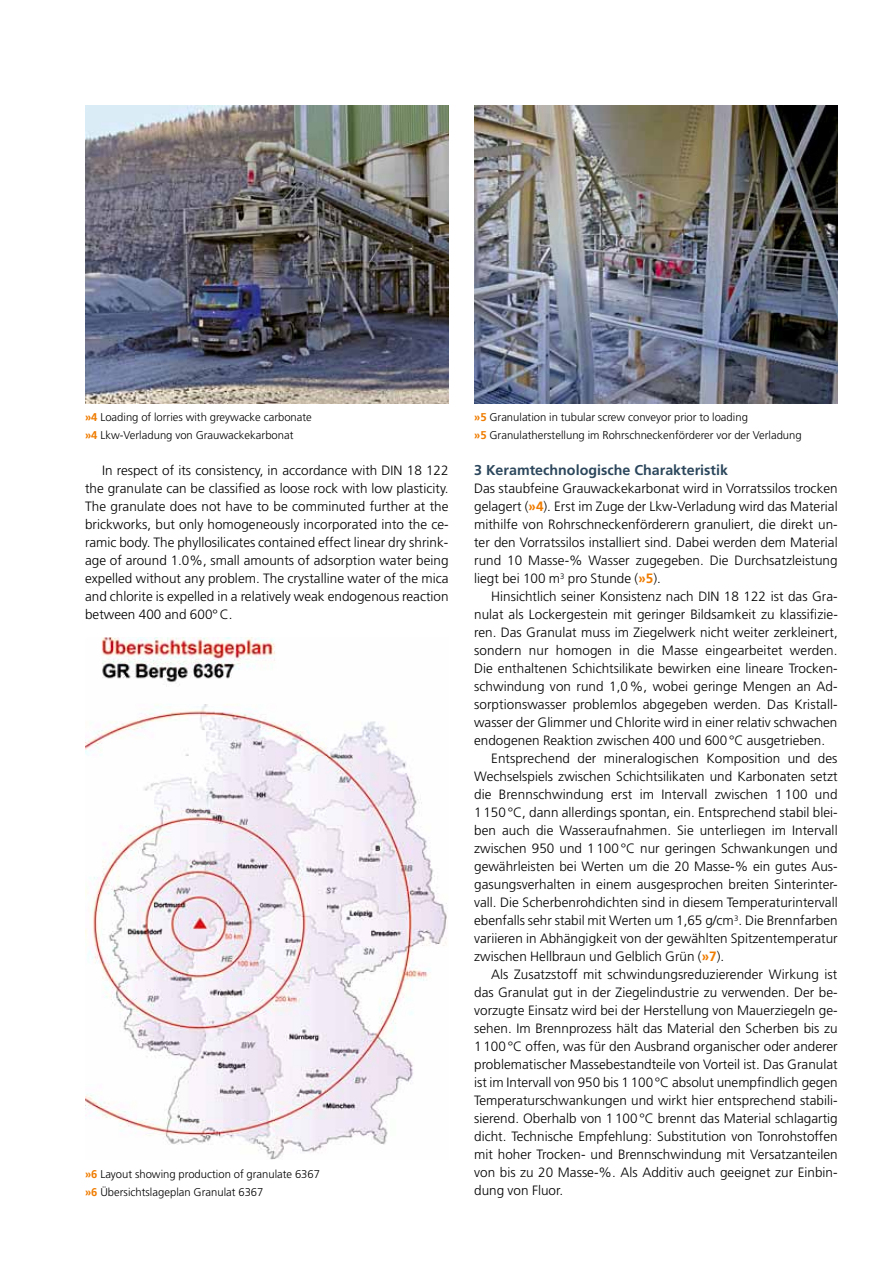
<style>
.page{position:relative;width:893px;height:1263px;background:#fff}
.page>*{position:absolute;margin:0;border:0;box-sizing:border-box;transform-origin:0 0}
.t1{font:700 14.25px "Frutiger LT Std";color:#2c475c}
.t2{font:300 13.5px/18px "Frutiger LT Std";color:#000;text-align:justify}
.t3{font:300 11.25px "Frutiger LT Std";color:#000}
.s1{font-weight:700;color:#ef7c00}
</style>
<div class="page">
<img style="left:85px;top:105px;width:364px;height:298px">
<img style="left:474px;top:105px;width:364px;height:298px">
<img style="left:85px;top:637px;width:362px;height:522px">
<p class="t3" style="left:85px;top:411px;width:228px"><span class="s1">»4</span> Loading of lorries with greywacke carbonate</p>
<p class="t3" style="left:85px;top:429px;width:210px"><span class="s1">»4</span> Lkw-Verladung von Grauwackekarbonat</p>
<p class="t3" style="left:474px;top:411px;width:275px"><span class="s1">»5</span> Granulation in tubular screw conveyor prior to loading</p>
<p class="t3" style="left:474px;top:429px;width:329px"><span class="s1">»5</span> Granulatherstellung im Rohrschneckenförderer vor der Verladung</p>
<p class="t2" style="left:85px;top:462px;width:365px;text-indent:17px">In respect of its consistency, in accordance with DIN 18 122 the granulate can be classified as loose rock with low plasticity.<br>The granulate does not have to be comminuted further at the brickworks, but only homogeneously incorporated into the ce&shy;ramic body. The phyllosilicates contained effect linear dry shrink&shy;age of around 1.0%, small amounts of adsorption water being expelled without any problem. The crystalline water of the mica and chlorite is expelled in a relatively weak endogenous reaction between 400 and 600°C.</p>
<p class="t1" style="left:474px;top:462px;width:255px">3 Keramtechnologische Charakteristik</p>
<p class="t2" style="left:474px;top:480px;width:365px">Das staubfeine Grauwackekarbonat wird in Vorratssilos trocken gelagert (<span class="s1">»4</span>). Erst im Zuge der Lkw-Verladung wird das Material mithilfe von Rohrschneckenförderern granuliert, die direkt un&shy;ter den Vorratssilos installiert sind. Dabei werden dem Material rund 10 Masse-% Wasser zugegeben. Die Durchsatzleistung liegt bei 100 m<sup>3</sup> pro Stunde (<span class="s1">»5</span>).</p>
<p class="t2" style="left:491px;top:588px;width:348px">Hinsichtlich seiner Konsistenz nach DIN 18 122 ist das Gra-</p>
<p class="t2" style="left:474px;top:606px;width:365px">nulat als Lockergestein mit geringer Bildsamkeit zu klassifizie-</p>
<p class="t2" style="left:474px;top:624px;width:365px">ren. Das Granulat muss im Ziegelwerk nicht weiter zerkleinert,</p>
<p class="t2" style="left:474px;top:642px;width:365px">sondern nur homogen in die Masse eingearbeitet werden.</p>
<p class="t2" style="left:474px;top:660px;width:365px">Die enthaltenen Schichtsilikate bewirken eine lineare Trocken-</p>
<p class="t2" style="left:474px;top:678px;width:365px">schwindung von rund 1,0%, wobei geringe Mengen an Ad-</p>
<p class="t2" style="left:474px;top:696px;width:365px">sorptionswasser problemlos abgegeben werden. Das Kristall-</p>
<p class="t2" style="left:474px;top:714px;width:365px">wasser der Glimmer und Chlorite wird in einer relativ schwachen</p>
<p class="t2" style="left:474px;top:732px;width:353px">endogenen Reaktion zwischen 400 und 600°C ausgetrieben.</p>
<p class="t2" style="left:491px;top:750px;width:348px">Entsprechend der mineralogischen Komposition und des</p>
<p class="t2" style="left:474px;top:768px;width:365px">Wechselspiels zwischen Schichtsilikaten und Karbonaten setzt</p>
<p class="t2" style="left:474px;top:786px;width:365px">die Brennschwindung erst im Intervall zwischen 1 100 und</p>
<p class="t2" style="left:474px;top:804px;width:365px">1150°C, dann allerdings spontan, ein. Entsprechend stabil blei-</p>
<p class="t2" style="left:474px;top:822px;width:365px">ben auch die Wasseraufnahmen. Sie unterliegen im Intervall</p>
<p class="t2" style="left:474px;top:840px;width:365px">zwischen 950 und 1100°C nur geringen Schwankungen und</p>
<p class="t2" style="left:474px;top:858px;width:365px">gewährleisten bei Werten um die 20 Masse-% ein gutes Aus-</p>
<p class="t2" style="left:474px;top:876px;width:365px">gasungsverhalten in einem ausgesprochen breiten Sinterinter-</p>
<p class="t2" style="left:474px;top:894px;width:365px">vall. Die Scherbenrohdichten sind in diesem Temperaturintervall</p>
<p class="t2" style="left:474px;top:912px;width:365px">ebenfalls sehr stabil mit Werten um 1,65 g/cm<sup>3</sup>. Die Brennfarben</p>
<p class="t2" style="left:474px;top:930px;width:365px">variieren in Abhängigkeit von der gewählten Spitzentemperatur</p>
<p class="t2" style="left:474px;top:948px;width:252px">zwischen Hellbraun und Gelblich Grün (<span class="s1">»7</span>).</p>
<p class="t2" style="left:491px;top:966px;width:348px">Als Zusatzstoff mit schwindungsreduzierender Wirkung ist</p>
<p class="t2" style="left:474px;top:984px;width:365px">das Granulat gut in der Ziegelindustrie zu verwenden. Der be-</p>
<p class="t2" style="left:474px;top:1002px;width:365px">vorzugte Einsatz wird bei der Herstellung von Mauerziegeln ge-</p>
<p class="t2" style="left:474px;top:1020px;width:365px">sehen. Im Brennprozess hält das Material den Scherben bis zu</p>
<p class="t2" style="left:474px;top:1038px;width:365px">1100°C offen, was für den Ausbrand organischer oder anderer</p>
<p class="t2" style="left:474px;top:1056px;width:365px">problematischer Massebestandteile von Vorteil ist. Das Granulat</p>
<p class="t2" style="left:474px;top:1074px;width:365px">ist im Intervall von 950 bis 1100°C absolut unempfindlich gegen</p>
<p class="t2" style="left:474px;top:1092px;width:365px">Temperaturschwankungen und wirkt hier entsprechend stabili-</p>
<p class="t2" style="left:474px;top:1110px;width:365px">sierend. Oberhalb von 1100°C brennt das Material schlagartig</p>
<p class="t2" style="left:474px;top:1128px;width:365px">dicht. Technische Empfehlung: Substitution von Tonrohstoffen</p>
<p class="t2" style="left:474px;top:1146px;width:365px">mit hoher Trocken- und Brennschwindung mit Versatzanteilen</p>
<p class="t2" style="left:474px;top:1164px;width:365px">von bis zu 20 Masse-%. Als Additiv auch geeignet zur Einbin-</p>
<p class="t2" style="left:474px;top:1182px;width:91px">dung von Fluor.</p>
<p class="t3" style="left:85px;top:1167px;width:237px"><span class="s1">»6</span> Layout showing production of granulate 6367</p>
<p class="t3" style="left:85px;top:1185px;width:180px"><span class="s1">»6</span> Übersichtslageplan Granulat 6367</p>
</div>
